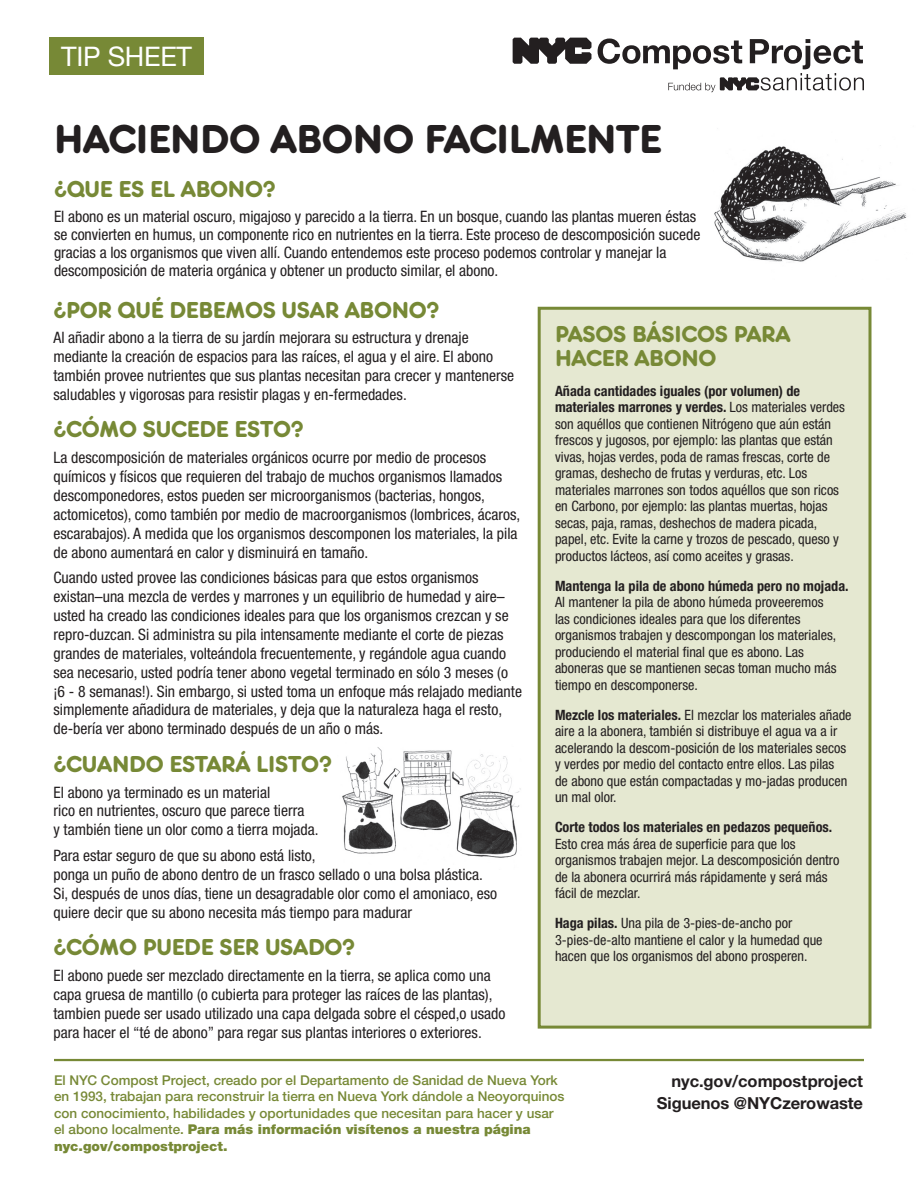
<style>
.page{position:relative;width:918px;height:1188px;background:#fff}
.page>*{position:absolute;margin:0;border:0;box-sizing:border-box;transform-origin:0 0}
.t1{font:42px "Frankfurter Medium Std";letter-spacing:-.01em;color:#231f20}
.t2{font:27px "Helvetica Neue LT Std";letter-spacing:-.01em;color:#fff}
.t3{font:24px/24px "Frankfurter Medium Std";letter-spacing:-.01em;color:#778936}
.t4{font:700 16.5px/21.8px "Helvetica Neue LT Std";letter-spacing:-.005em;color:#231f20;text-align:right}
.t5{font:condensed 15.75px/18.9px "Helvetica Neue LT Std";color:#231f20}
.t6{font:condensed 14.25px/16.5px "Helvetica Neue LT Std";color:#231f20}
.t7{font:700 condensed 14.25px "Helvetica Neue LT Std";color:#231f20}
.t8{font:500 13.5px/16.5px "Helvetica Neue LT Std";color:#778936}
.s1{font-weight:900}
.s2{font-weight:700}
</style>
<div class="page">
<img style="left:342px;top:747px;width:179px;height:111px">
<div style="left:538px;top:307px;width:334px;height:722px;background:#e5e8d1;border:3px solid #778936"></div>
<hr style="left:54px;top:1059px;width:810px;height:2px;background:#778936">
<svg style="left:598px;top:39px;width:266px;height:53px"></svg>
<svg style="left:513px;top:38px;width:79px;height:26px"></svg>
<div style="left:49px;top:38px;width:155px;height:37px;background:#778936"></div>
<img style="left:714px;top:145px;width:192px;height:118px">
<h2 class="t2" style="left:61px;top:40px;width:132px">TIP SHEET</h2>
<h1 class="t1" style="left:54px;top:115px;width:609px">HACIENDO ABONO FACILMENTE</h1>
<h3 class="t3" style="left:54px;top:177px;width:223px">¿QUE ES EL ABONO?</h3>
<p class="t5" style="left:54px;top:207px;width:648px;line-height:18px">El abono es un material oscuro, migajoso y parecido a la tierra. En un bosque, cuando las plantas mueren éstas se convierten en humus, un componente rico en nutrientes en la tierra. Este proceso de descomposición sucede gracias a los organismos que viven allí. Cuando entendemos este proceso podemos controlar y manejar la descomposición de materia orgánica y obtener un producto similar, el abono.</p>
<h3 class="t3" style="left:53px;top:298px;width:388px">¿POR QUÉ DEBEMOS USAR ABONO?</h3>
<p class="t5" style="left:53px;top:328px;width:462px">Al añadir abono a la tierra de su jardín mejorara su estructura y drenaje mediante la creación de espacios para las raíces, el agua y el aire. El abono también provee nutrientes que sus plantas necesitan para crecer y mantenerse saludables y vigorosas para resistir plagas y en-fermedades.</p>
<h3 class="t3" style="left:53px;top:418px;width:252px">¿CÓMO SUCEDE ESTO?</h3>
<p class="t5" style="left:53px;top:448px;width:468px">La descomposición de materiales orgánicos ocurre por medio de procesos químicos y físicos que requieren del trabajo de muchos organismos llamados descomponedores, estos pueden ser microorganismos (bacterias, hongos, actomicetos), como también por medio de macroorganismos (lombrices, ácaros, escarabajos). A medida que los organismos descomponen los materiales, la pila de abono aumentará en calor y disminuirá en tamaño.</p>
<p class="t5" style="left:53px;top:568px;width:470px">Cuando usted provee las condiciones básicas para que estos organismos existan–una mezcla de verdes y marrones y un equilibrio de humedad y aire– usted ha creado las condiciones ideales para que los organismos crezcan y se repro-duzcan. Si administra su pila intensamente mediante el corte de piezas grandes de materiales, volteándola frecuentemente, y regándole agua cuando sea necesario, usted podría tener abono vegetal terminado en sólo 3 meses (o ¡6 - 8 semanas!). Sin embargo, si usted toma un enfoque más relajado mediante simplemente añadidura de materiales, y deja que la naturaleza haga el resto, de-bería ver abono terminado después de un año o más.</p>
<h3 class="t3" style="left:53px;top:752px;width:280px">¿CUANDO ESTARÁ LISTO?</h3>
<p class="t5" style="left:53px;top:782px;width:267px">El abono ya terminado es un material<br>rico en nutrientes, oscuro que parece tierra<br>y también tiene un olor como a tierra mojada.</p>
<p class="t5" style="left:53px;top:846px;width:445px">Para estar seguro de que su abono está listo,<br>ponga un puño de abono dentro de un frasco sellado o una bolsa plástica.<br>Si, después de unos días, tiene un desagradable olor como el amoniaco, eso quiere decir que su abono necesita más tiempo para madurar</p>
<h3 class="t3" style="left:53px;top:936px;width:303px">¿CÓMO PUEDE SER USADO?</h3>
<p class="t5" style="left:53px;top:966px;width:453px">El abono puede ser mezclado directamente en la tierra, se aplica como una capa gruesa de mantillo (o cubierta para proteger las raíces de las plantas), tambien puede ser usado utilizado una capa delgada sobre el césped,o usado para hacer el “té de abono” para regar sus plantas interiores o exteriores.</p>
<p class="t8" style="left:54px;top:1071px;width:512px">El NYC Compost Project, creado por el Departamento de Sanidad de Nueva York en 1993, trabajan para reconstruir la tierra en Nueva York dándole a Neoyorquinos con conocimiento, habilidades y oportunidades que necesitan para hacer y usar el abono localmente. <span class="s1">Para más información visítenos a nuestra página nyc.gov/compostproject.</span></p>
<p class="t4" style="left:657px;top:1070px;width:208px">nyc.gov/compostproject<br>Siguenos @NYCzerowaste</p>
<h3 class="t3" style="left:555px;top:322px;width:237px">PASOS BÁSICOS PARA<br>HACER ABONO</h3>
<p class="t6" style="left:555px;top:382px;width:292px"><span class="s2">Añada cantidades iguales (por volumen) de materiales marrones y verdes.</span> Los materiales verdes son aquéllos que contienen Nitrógeno que aún están frescos y jugosos, por ejemplo: las plantas que están vivas, hojas verdes, poda de ramas frescas, corte de gramas, deshecho de frutas y verduras, etc. Los materiales marrones son todos aquéllos que son ricos en Carbono, por ejemplo: las plantas muertas, hojas secas, paja, ramas, deshechos de madera picada, papel, etc. Evite la carne y trozos de pescado, queso y productos lácteos, así como aceites y grasas.</p>
<p class="t7" style="left:555px;top:577px;width:295px">Mantenga la pila de abono húmeda pero no mojada.</p>
<p class="t6" style="left:555px;top:594px;width:283px">Al mantener la pila de abono húmeda proveeremos las condiciones ideales para que los diferentes organismos trabajen y descompongan los materiales, produciendo el material final que es abono. Las aboneras que se mantienen secas toman mucho más tiempo en descomponerse.</p>
<p class="t6" style="left:555px;top:706px;width:298px"><span class="s2">Mezcle los materiales.</span> El mezclar los materiales añade aire a la abonera, también si distribuye el agua va a ir acelerando la descom-posición de los materiales secos y verdes por medio del contacto entre ellos. Las pilas<br>de abono que están compactadas y mo-jadas producen un mal olor.</p>
<p class="t7" style="left:555px;top:818px;width:279px">Corte todos los materiales en pedazos pequeños.</p>
<p class="t6" style="left:555px;top:835px;width:286px">Esto crea más área de superficie para que los organismos trabajen mejor. La descomposición dentro de la abonera ocurrirá más rápidamente y será más fácil de mezclar.</p>
<p class="t6" style="left:555px;top:915px;width:269px"><span class="s2">Haga pilas.</span> Una pila de 3-pies-de-ancho por<br>3-pies-de-alto mantiene el calor y la humedad que hacen que los organismos del abono prosperen.</p>
</div>
